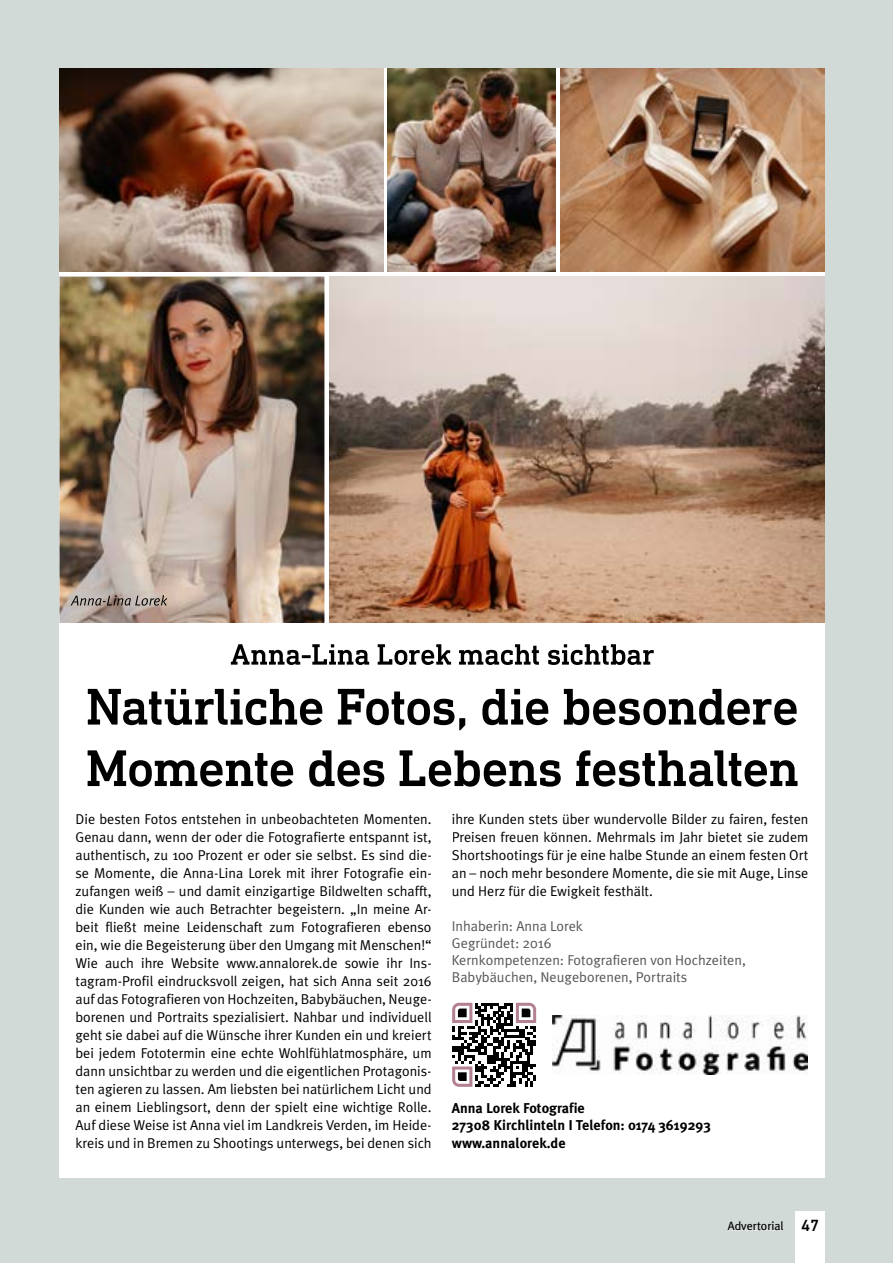
<style>
.page{position:relative;width:893px;height:1263px;background:#d2dad8}
.page>*{position:absolute;margin:0;border:0;box-sizing:border-box;transform-origin:0 0}
.t1{font:500 52.5px/61.5px "DIN Next Slab Pro";letter-spacing:-.02em;color:#000}
.t2{font:14.25px/18px "Meta Plus Normal";color:#000;text-align:justify}
.t3{font:14.25px/17.1px "Meta Plus Normal";color:#565656}
.t4{font:700 14.25px/17.1px "Meta Plus";color:#000}
.t5{font:12px "Meta Plus Normal";color:#000}
.s1{font-family:"DIN Next Slab Pro";font-weight:500;font-size:16.5px}
</style>
<div class="page">
<div style="left:728px;top:1221px;width:55px;height:9px;background:#d2dad8"></div>
<div style="left:795px;top:1212px;width:30px;height:51px;background:#fff"></div>
<div style="left:60px;top:68px;width:765px;height:1110px;background:#fff"></div>
<img style="left:60px;top:68px;width:323px;height:203px">
<img style="left:329px;top:277px;width:496px;height:346px">
<img style="left:560px;top:68px;width:265px;height:203px">
<img style="left:60px;top:277px;width:264px;height:346px">
<img style="left:388px;top:68px;width:167px;height:203px">
<img style="left:553px;top:1015px;width:254px;height:59px">
<svg style="left:457px;top:1002px;width:80px;height:21px"></svg>
<svg style="left:452px;top:1003px;width:84px;height:84px"></svg>
<svg style="left:231px;top:644px;width:423px;height:21px"></svg>
<img style="left:71px;top:595px;width:96px;height:11px">
<h1 class="t1" style="left:86px;top:676px;width:715px">Natürliche Fotos, die besondere<br>Momente des Lebens festhalten</h1>
<p class="t2" style="left:75px;top:810px;width:358px">Die besten Fotos entstehen in unbeobachteten Momenten.<br>Genau dann, wenn der oder die Fotografierte entspannt ist, authentisch, zu 100 Prozent er oder sie selbst. Es sind die&shy;se Momente, die Anna-Lina Lorek mit ihrer Fotografie ein&shy;zufangen weiß – und damit einzigartige Bildwelten schafft, die Kunden wie auch Betrachter begeistern. „In meine Ar&shy;beit fließt meine Leidenschaft zum Fotografieren ebenso ein, wie die Begeisterung über den Umgang mit Menschen!“ Wie auch ihre Website www.annalorek.de sowie ihr Ins&shy;tagram-Profil eindrucksvoll zeigen, hat sich Anna seit 2016 auf das Fotografieren von Hochzeiten, Babybäuchen, Neuge&shy;borenen und Portraits spezialisiert. Nahbar und individuell geht sie dabei auf die Wünsche ihrer Kunden ein und kreiert bei jedem Fototermin eine echte Wohlfühlatmosphäre, um dann unsichtbar zu werden und die eigentlichen Protagonis&shy;ten agieren zu lassen. Am liebsten bei natürlichem Licht und an einem Lieblingsort, denn der spielt eine wichtige Rolle.<br>Auf diese Weise ist Anna viel im Landkreis Verden, im Heide&shy;kreis und in Bremen zu Shootings unterwegs, bei denen sich</p>
<p class="t2" style="left:452px;top:810px;width:358px">ihre Kunden stets über wundervolle Bilder zu fairen, festen Preisen freuen können. Mehrmals im Jahr bietet sie zudem Shortshootings für je eine halbe Stunde an einem festen Ort an – noch mehr besondere Momente, die sie mit Auge, Linse und Herz für die Ewigkeit festhält.</p>
<p class="t3" style="left:452px;top:917px;width:295px">Inhaberin: Anna Lorek<br>Gegründet: 2016<br>Kernkompetenzen: Fotografieren von Hochzeiten,<br>Babybäuchen, Neugeborenen, Portraits</p>
<p class="t4" style="left:452px;top:1100px;width:261px">Anna Lorek Fotografie<br>27308 Kirchlinteln I Telefon: 0174 3619293 www.annalorek.de</p>
<p class="t5" style="left:728px;top:1219px;width:93px">Advertorial <span class="s1">47</span></p>
</div>
